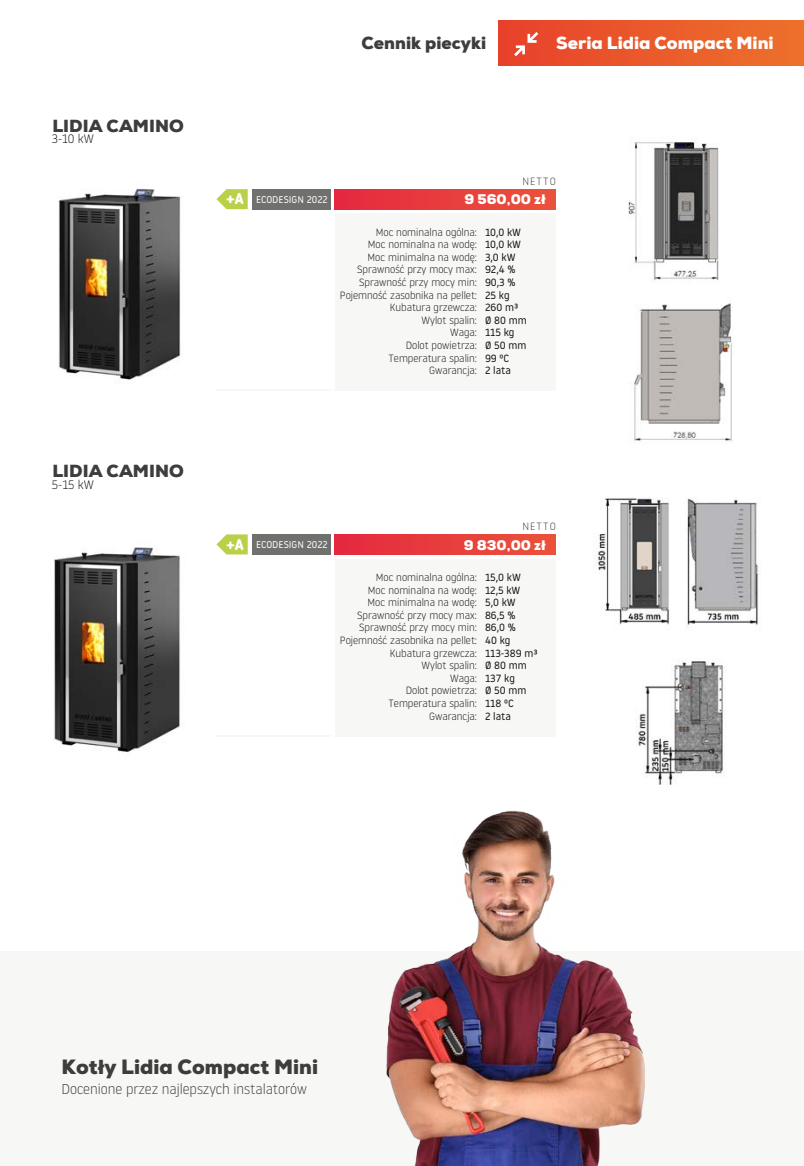
<style>
.page{position:relative;width:804px;height:1166px;background:#fff}
.page>*{position:absolute;margin:0;border:0;box-sizing:border-box;transform-origin:0 0}
.t1{font:900 20.65px "Nexa";color:#3d3d3c}
.t2{font:900 17.5px "Nexa";color:#3d3d3c}
.t3{font:900 17.5px "Nexa";color:#fff}
.t4{font:700 15.58px "Roway Round";color:#fff}
.t5{font:300 14.17px "Roway Round";letter-spacing:-.005em;color:#3d3d3c}
.t6{font:900 14px "Nexa";color:#fff}
.t7{font:300 12.25px "Roway Round";color:#13120d}
.t8{font:300 10.5px/12.6px "Roway Round";color:#13120d;text-align:right}
.t9{font:10.5px/12.6px "Roway Round";color:#13120d}
.t10{font:300 10.5px "Roway Round";color:#3d3d3c}
.t11{font:9.8px "Roway Round";color:#fff}
</style>
<div class="page">
<div style="left:0;top:952px;width:804px;height:214px;background:#f7f7f6"></div>
<img style="left:386px;top:810px;width:259px;height:356px">
<div style="left:498px;top:21px;width:306px;height:45px;background:linear-gradient(to right,#e7412b,#ed722b)"></div>
<svg style="left:514px;top:32px;width:24px;height:24px"></svg>
<div style="left:335px;top:214px;width:220px;height:177px;background:#f7f7f6"></div>
<svg style="left:216px;top:189px;width:32px;height:20px"></svg>
<div style="left:335px;top:189px;width:220px;height:20px;background:linear-gradient(to right,#e5293f,#ea523b)"></div>
<div style="left:252px;top:189px;width:79px;height:20px;background:#70706f"></div>
<hr style="left:216px;top:389px;width:115px;height:2px;background:#f7f7f6">
<img style="left:628px;top:141px;width:106px;height:301px">
<div style="left:335px;top:559px;width:220px;height:177px;background:#f7f7f6"></div>
<svg style="left:216px;top:534px;width:32px;height:20px"></svg>
<div style="left:335px;top:534px;width:220px;height:20px;background:linear-gradient(to right,#e5293f,#ea523b)"></div>
<div style="left:252px;top:534px;width:79px;height:20px;background:#70706f"></div>
<hr style="left:216px;top:735px;width:115px;height:1px;background:#f7f7f6">
<img style="left:594px;top:497px;width:166px;height:288px">
<img style="left:58px;top:189px;width:123px;height:191px">
<img style="left:54px;top:547px;width:126px;height:206px">
<h2 class="t2" style="left:52px;top:115px;width:133px">LIDIA CAMINO</h2>
<p class="t7" style="left:52px;top:131px;width:43px">3-10 kW</p>
<h2 class="t2" style="left:52px;top:460px;width:133px">LIDIA CAMINO</h2>
<p class="t7" style="left:52px;top:476px;width:43px">5-15 kW</p>
<h2 class="t2" style="left:361px;top:32px;width:126px">Cennik piecyki</h2>
<h2 class="t3" style="left:556px;top:32px;width:219px">Seria Lidia Compact Mini</h2>
<p class="t10" style="left:522px;top:174px;width:35px">NETTO</p>
<h3 class="t4" style="left:226px;top:190px;width:19px">+A</h3>
<h3 class="t6" style="left:464px;top:190px;width:83px">9 560,00 zł</h3>
<p class="t11" style="left:256px;top:193px;width:73px">ECODESIGN 2022</p>
<p class="t8" style="left:340px;top:225px;width:139px">Moc nominalna ogólna:<br>Moc nominalna na wodę:<br>Moc minimalna na wodę:<br>Sprawność przy mocy max:<br>Sprawność przy mocy min:<br>Pojemność zasobnika na pellet:<br>Kubatura grzewcza:<br>Wylot spalin:<br>Waga:<br>Dolot powietrza:<br>Temperatura spalin:<br>Gwarancja:</p>
<p class="t9" style="left:485px;top:225px;width:43px">10,0 kW<br>10,0 kW<br>3,0 kW<br>92,4 %<br>90,3 %<br>25 kg<br>260 m³<br>Ø 80 mm<br>115 kg<br>Ø 50 mm<br>99 ºC<br>2 lata</p>
<p class="t10" style="left:522px;top:519px;width:35px">NETTO</p>
<h3 class="t4" style="left:226px;top:535px;width:19px">+A</h3>
<h3 class="t6" style="left:463px;top:536px;width:84px">9 830,00 zł</h3>
<p class="t11" style="left:256px;top:538px;width:73px">ECODESIGN 2022</p>
<p class="t8" style="left:340px;top:570px;width:139px">Moc nominalna ogólna:<br>Moc nominalna na wodę:<br>Moc minimalna na wodę:<br>Sprawność przy mocy max:<br>Sprawność przy mocy min:<br>Pojemność zasobnika na pellet:<br>Kubatura grzewcza:<br>Wylot spalin:<br>Waga:<br>Dolot powietrza:<br>Temperatura spalin:<br>Gwarancja:</p>
<p class="t9" style="left:485px;top:570px;width:54px">15,0 kW<br>12,5 kW<br>5,0 kW<br>86,5 %<br>86,0 %<br>40 kg<br>113-389 m³<br>Ø 80 mm<br>137 kg<br>Ø 50 mm<br>118 ºC<br>2 lata</p>
<h1 class="t1" style="left:61px;top:1054px;width:258px">Kotły Lidia Compact Mini</h1>
<h3 class="t5" style="left:61px;top:1079px;width:247px">Docenione przez najlepszych instalatorów</h3>
</div>
